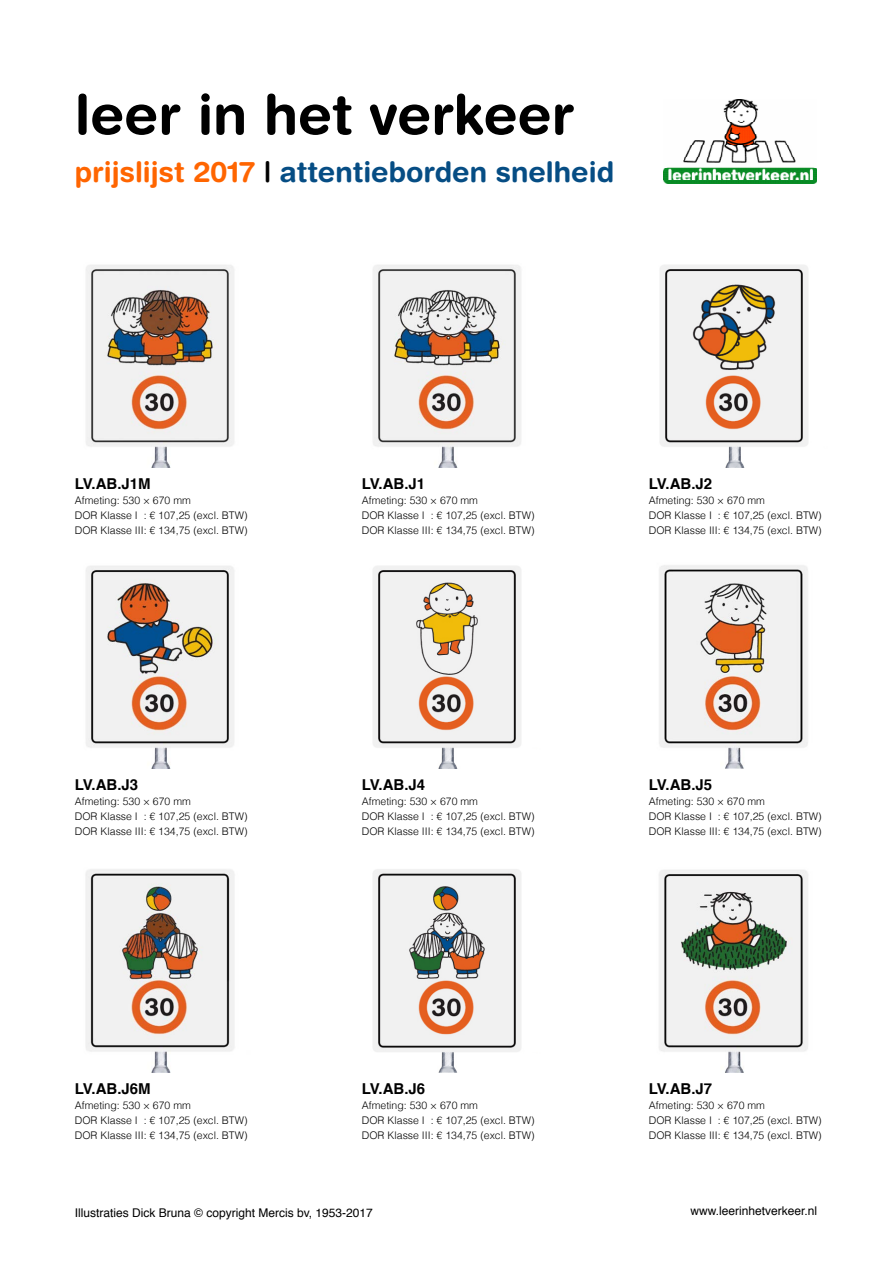
<style>
.page{position:relative;width:893px;height:1263px;background:#fff}
.page>*{position:absolute;margin:0;border:0;box-sizing:border-box;transform-origin:0 0}
.t1{font:700 55.5px "Helvetica Rounded";color:#000}
.t2{font:700 28.5px "Helvetica Rounded";color:#064d84}
.t3{font:700 15px "Helvetica";color:#000}
.t4{font:12px "Helvetica";color:#000}
.t5{font:300 10.5px/15px "Helvetica";color:#000}
.s1{color:#ff6500}
.s2{color:#000}
</style>
<div class="page">
<img style="left:663px;top:100px;width:153px;height:84px">
<img style="left:86px;top:265px;width:148px;height:203px">
<img style="left:373px;top:265px;width:148px;height:203px">
<img style="left:660px;top:265px;width:148px;height:203px">
<img style="left:86px;top:566px;width:148px;height:203px">
<img style="left:373px;top:566px;width:148px;height:203px">
<img style="left:659px;top:565px;width:149px;height:204px">
<img style="left:85px;top:869px;width:150px;height:204px">
<img style="left:373px;top:869px;width:148px;height:204px">
<img style="left:659px;top:870px;width:149px;height:203px">
<h1 class="t1" style="left:75px;top:81px;width:501px">leer in het verkeer</h1>
<h2 class="t2" style="left:75px;top:155px;width:541px"><span class="s1">prijslijst 2017</span> <span class="s2">|</span> attentieborden snelheid</h2>
<h3 class="t3" style="left:75px;top:471px;width:77px">LV.AB.J1M</h3>
<p class="t5" style="left:75px;top:492px;width:174px">Afmeting: 530 × 670 mm<br>DOR Klasse I : € 107,25 (excl. BTW)<br>DOR Klasse III: € 134,75 (excl. BTW)</p>
<h3 class="t3" style="left:75px;top:772px;width:65px">LV.AB.J3</h3>
<p class="t5" style="left:75px;top:793px;width:174px">Afmeting: 530 × 670 mm<br>DOR Klasse I : € 107,25 (excl. BTW)<br>DOR Klasse III: € 134,75 (excl. BTW)</p>
<h3 class="t3" style="left:75px;top:1076px;width:77px">LV.AB.J6M</h3>
<p class="t5" style="left:75px;top:1097px;width:174px">Afmeting: 530 × 670 mm<br>DOR Klasse I : € 107,25 (excl. BTW)<br>DOR Klasse III: € 134,75 (excl. BTW)</p>
<h3 class="t3" style="left:362px;top:471px;width:65px">LV.AB.J1</h3>
<p class="t5" style="left:362px;top:492px;width:174px">Afmeting: 530 × 670 mm<br>DOR Klasse I : € 107,25 (excl. BTW)<br>DOR Klasse III: € 134,75 (excl. BTW)</p>
<h3 class="t3" style="left:362px;top:772px;width:65px">LV.AB.J4</h3>
<p class="t5" style="left:362px;top:793px;width:174px">Afmeting: 530 × 670 mm<br>DOR Klasse I : € 107,25 (excl. BTW)<br>DOR Klasse III: € 134,75 (excl. BTW)</p>
<h3 class="t3" style="left:362px;top:1076px;width:65px">LV.AB.J6</h3>
<p class="t5" style="left:362px;top:1097px;width:174px">Afmeting: 530 × 670 mm<br>DOR Klasse I : € 107,25 (excl. BTW)<br>DOR Klasse III: € 134,75 (excl. BTW)</p>
<h3 class="t3" style="left:649px;top:471px;width:65px">LV.AB.J2</h3>
<p class="t5" style="left:649px;top:492px;width:174px">Afmeting: 530 × 670 mm<br>DOR Klasse I : € 107,25 (excl. BTW)<br>DOR Klasse III: € 134,75 (excl. BTW)</p>
<h3 class="t3" style="left:649px;top:772px;width:65px">LV.AB.J5</h3>
<p class="t5" style="left:649px;top:793px;width:174px">Afmeting: 530 × 670 mm<br>DOR Klasse I : € 107,25 (excl. BTW)<br>DOR Klasse III: € 134,75 (excl. BTW)</p>
<h3 class="t3" style="left:649px;top:1076px;width:65px">LV.AB.J7</h3>
<p class="t5" style="left:649px;top:1097px;width:174px">Afmeting: 530 × 670 mm<br>DOR Klasse I : € 107,25 (excl. BTW)<br>DOR Klasse III: € 134,75 (excl. BTW)</p>
<p class="t4" style="left:75px;top:1204px;width:300px">Illustraties Dick Bruna © copyright Mercis bv, 1953-2017</p>
<p class="t4" style="left:690px;top:1201px;width:128px">www.leerinhetverkeer.nl</p>
</div>
